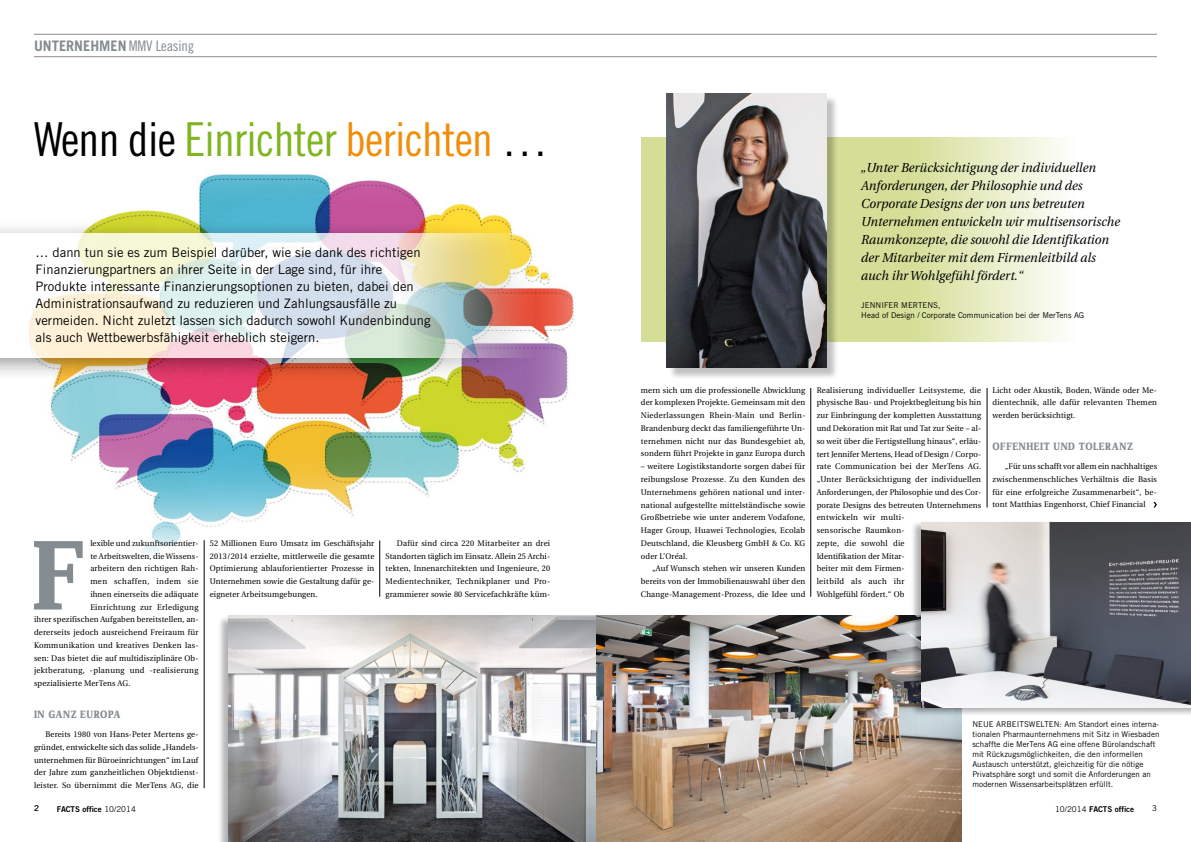
<style>
.page{position:relative;width:1191px;height:842px;background:#fff}
.page>*{position:absolute;margin:0;border:0;box-sizing:border-box;transform-origin:0 0}
.t1{font:700 102.6px "Zine Serif Dis";color:#848c91}
.t2{font:46.8px "Trade Gothic Cond Eighteen";letter-spacing:-.015em;color:#81b421}
.t3{font:700 14.5px "Trade Gothic";color:#848c91}
.t4{font:13px/17px "Trade Gothic";letter-spacing:.005em;color:#000}
.t5{font:italic 13px/18px "Utopia";letter-spacing:.005em;color:#000;scale:.95 1}
.t6{font:700 11px "Zine Serif Dis";letter-spacing:.05em;color:#848c91}
.t7{font:8.2px/12.8px "Utopia";letter-spacing:.02em;color:#000;text-align:justify;scale:.95 1}
.t8{font:8.2px "Utopia";letter-spacing:.04em;color:#000;scale:.95 1}
.t9{font:8.2px "Utopia";letter-spacing:.055em;color:#000;scale:.95 1}
.t10{font:8px/10px "Trade Gothic";letter-spacing:.005em;color:#000}
.t11{font:8px "Trade Gothic Bold Two";color:#000}
.s1{font-family:"Trade Gothic Cond Eighteen";font-weight:400}
.s2{color:#000}
.s3{color:#f28d09}
.s4{font-family:"Trade Gothic"}
</style>
<div class="page">
<img style="left:50px;top:174px;width:524px;height:384px">
<hr style="left:34px;top:34px;width:1123px;height:1px;background:#848c91">
<hr style="left:34px;top:56px;width:1123px;height:1px;background:#848c91">
<svg style="left:1153px;top:502px;width:4px;height:5px"></svg>
<hr style="left:204px;top:540px;width:1px;height:248px;background:#000">
<hr style="left:379px;top:540px;width:1px;height:57px;background:#000">
<hr style="left:810px;top:388px;width:1px;height:209px;background:#000">
<hr style="left:986px;top:388px;width:1px;height:119px;background:#000">
<img style="left:595px;top:616px;width:366px;height:226px">
<div style="left:910px;top:521px;width:281px;height:196px;background:#000;opacity:.3"></div>
<img style="left:921px;top:522px;width:270px;height:185px">
<div style="left:217px;top:615px;width:378px;height:227px;background:#000;opacity:.3"></div>
<svg style="left:641px;top:137px;width:421px;height:205px"></svg>
<div style="left:668px;top:95px;width:171px;height:284px;background:#000;opacity:.25"></div>
<img style="left:666px;top:94px;width:160px;height:273px">
<div style="left:0;top:219px;width:538px;height:162px;background:#000;opacity:.5"></div>
<svg style="left:0;top:233px;width:534px;height:125px"></svg>
<h3 class="t3" style="left:34px;top:37px;width:162px">UNTERNEHMEN<span class="s1">MMV Leasing</span></h3>
<h2 class="t2" style="left:34px;top:111px;width:516px"><span class="s2">Wenn die</span> Einrichter <span class="s3">berichten</span> <span class="s2">…</span></h2>
<p class="t4" style="left:36px;top:244px;width:396px">… dann tun sie es zum Beispiel darüber, wie sie dank des richtigen Finanzierungpartners an ihrer Seite in der Lage sind, für ihre Produkte interessante Finanzierungsoptionen zu bieten, dabei den Administrationsaufwand zu reduzieren und Zahlungsausfälle zu vermeiden. Nicht zuletzt lassen sich dadurch sowohl Kundenbindung als auch Wettbewerbsfähigkeit erheblich steigern.</p>
<h1 class="t1" style="left:32px;top:523px;width:50px">F</h1>
<p class="t7" style="left:90px;top:537px;width:115px">lexible und zukunftsorientier-</p>
<p class="t7" style="left:90px;top:549px;width:115px">te Arbeitswelten, die Wissens-</p>
<p class="t7" style="left:90px;top:562px;width:115px">arbeitern den richtigen Rah-</p>
<p class="t9" style="left:90px;top:577px;width:115px">men schaffen, indem sie</p>
<p class="t7" style="left:90px;top:588px;width:115px">ihnen einerseits die adäquate</p>
<p class="t8" style="left:90px;top:602px;width:115px">Einrichtung zur Erledigung</p>
<p class="t7" style="left:34px;top:613px;width:175px">ihrer spezifischen Aufgaben bereitstellen, an-</p>
<p class="t7" style="left:34px;top:626px;width:175px">dererseits jedoch ausreichend Freiraum für</p>
<p class="t7" style="left:34px;top:639px;width:174px">Kommunikation und kreatives Denken las-</p>
<p class="t7" style="left:34px;top:651px;width:175px">sen: Das bietet die auf multidisziplinäre Ob-</p>
<p class="t8" style="left:34px;top:666px;width:174px">jektberatung, -planung und -realisierung</p>
<p class="t7" style="left:34px;top:677px;width:103px">spezialisierte MerTens AG.</p>
<h3 class="t6" style="left:34px;top:708px;width:88px">IN GANZ EUROPA</h3>
<p class="t7" style="left:34px;top:728px;width:175px;text-indent:11px">Bereits 1980 von Hans-Peter Mertens ge&shy;gründet, entwickelte sich das solide „Handels&shy;unternehmen für Büroeinrichtungen“ im Lauf der Jahre zum ganzheitlichen Objektdienst&shy;leister. So übernimmt die MerTens AG, die</p>
<p class="t7" style="left:210px;top:537px;width:175px">52 Millionen Euro Umsatz im Geschäftsjahr 2013/2014 erzielte, mittlerweile die gesamte Optimierung ablauforientierter Prozesse in Unternehmen sowie die Gestaltung dafür ge&shy;eigneter Arbeitsumgebungen.</p>
<p class="t7" style="left:386px;top:537px;width:175px;text-indent:11px">Dafür sind circa 220 Mitarbeiter an drei Standorten täglich im Einsatz. Allein 25 Archi&shy;tekten, Innenarchitekten und Ingenieure, 20<br>Medientechniker, Technikplaner und Pro&shy;grammierer sowie 80 Servicefachkräfte küm-</p>
<p class="t5" style="left:861px;top:159px;width:274px">„Unter Berücksichtigung der individuellen Anforderungen, der Philosophie und des Corporate Designs der von uns betreuten Unternehmen entwickeln wir multisensorische Raumkonzepte, die sowohl die Identifikation der Mitarbeiter mit dem Firmenleitbild als auch ihr Wohlgefühl fördert.“</p>
<p class="t10" style="left:861px;top:300px;width:224px">Jenn ifer Mertens,<br>Head of Design / Corporate Communication bei der MerTens AG</p>
<p class="t7" style="left:641px;top:384px;width:175px">mern sich um die professionelle Abwicklung der komplexen Projekte. Gemeinsam mit den Niederlassungen Rhein-Main und Berlin-Brandenburg deckt das familiengeführte Un&shy;ternehmen nicht nur das Bundesgebiet ab, sondern führt Projekte in ganz Europa durch</p>
<p class="t7" style="left:641px;top:460px;width:175px">– weitere Logistikstandorte sorgen dabei für reibungslose Prozesse. Zu den Kunden des Unternehmens gehören national und inter&shy;national aufgestellte mittelständische sowie Großbetriebe wie unter anderem Vodafone, Hager Group, Huawei Technologies, Ecolab Deutschland, die Kleusberg GmbH &amp; Co. KG oder L’Oréal.</p>
<p class="t7" style="left:641px;top:562px;width:175px;text-indent:11px">„Auf Wunsch stehen wir unseren Kunden bereits von der Immobilienauswahl über den Change-Management-Prozess, die Idee und</p>
<p class="t7" style="left:816px;top:384px;width:175px;text-align:left">Realisierung individueller Leitsysteme, die physische Bau- und Projektbegleitung bis hin zur Einbringung der kompletten Ausstattung und Dekoration mit Rat und Tat zur Seite – al&shy;so weit über die Fertigstellung hinaus“, erläu&shy;tert Jennifer Mertens, Head of Design / Corpo&shy;rate Communication bei der MerTens AG. „Unter Berücksichtigung der individuellen Anforderungen, der Philosophie und des Cor&shy;porate Designs des betreuten Unternehmens entwickeln wir multi-<br>sensorische Raumkon-<br>zepte, die sowohl die<br>Identifikation der Mitar-<br>beiter mit dem Firmen-<br>leitbild als auch ihr<br>Wohlgefühl fördert.“ Ob</p>
<p class="t7" style="left:992px;top:384px;width:175px">Licht oder Akustik, Boden, Wände oder Me&shy;dientechnik, alle dafür relevanten Themen werden berücksichtigt.</p>
<h3 class="t6" style="left:992px;top:440px;width:142px">OFFENHEIT UND TOLERANZ</h3>
<p class="t7" style="left:992px;top:460px;width:175px;text-indent:12px">„Für uns schafft vor allem ein nachhaltiges zwischenmenschliches Verhältnis die Basis für eine erfolgreiche Zusammenarbeit“, be&shy;tont Matthias Engenhorst, Chief Financial</p>
<p class="t10" style="left:972px;top:719px;width:189px">Neue Arbeitswelten : Am Standort eines interna&shy;tionalen Pharmaunternehmens mit Sitz in Wiesbaden schaffte die MerTens AG eine offene B ürolandschaft mit R ückzugsmöglichkeiten, die den informellen Austausch unterstützt, gleichzeitig für die nötige Privatsphäre sorgt und somit die Anforderungen an modernen Wissensarbeitsplätzen erfüllt.</p>
<p class="t10" style="left:34px;top:803px;width:6px">2</p>
<p class="t11" style="left:57px;top:804px;width:81px">FACTS office <span class="s4">10/2014</span></p>
<p class="t11" style="left:1055px;top:804px;width:81px"><span class="s4">10/2014</span> FACTS office</p>
<p class="t10" style="left:1152px;top:803px;width:6px">3</p>
</div>
